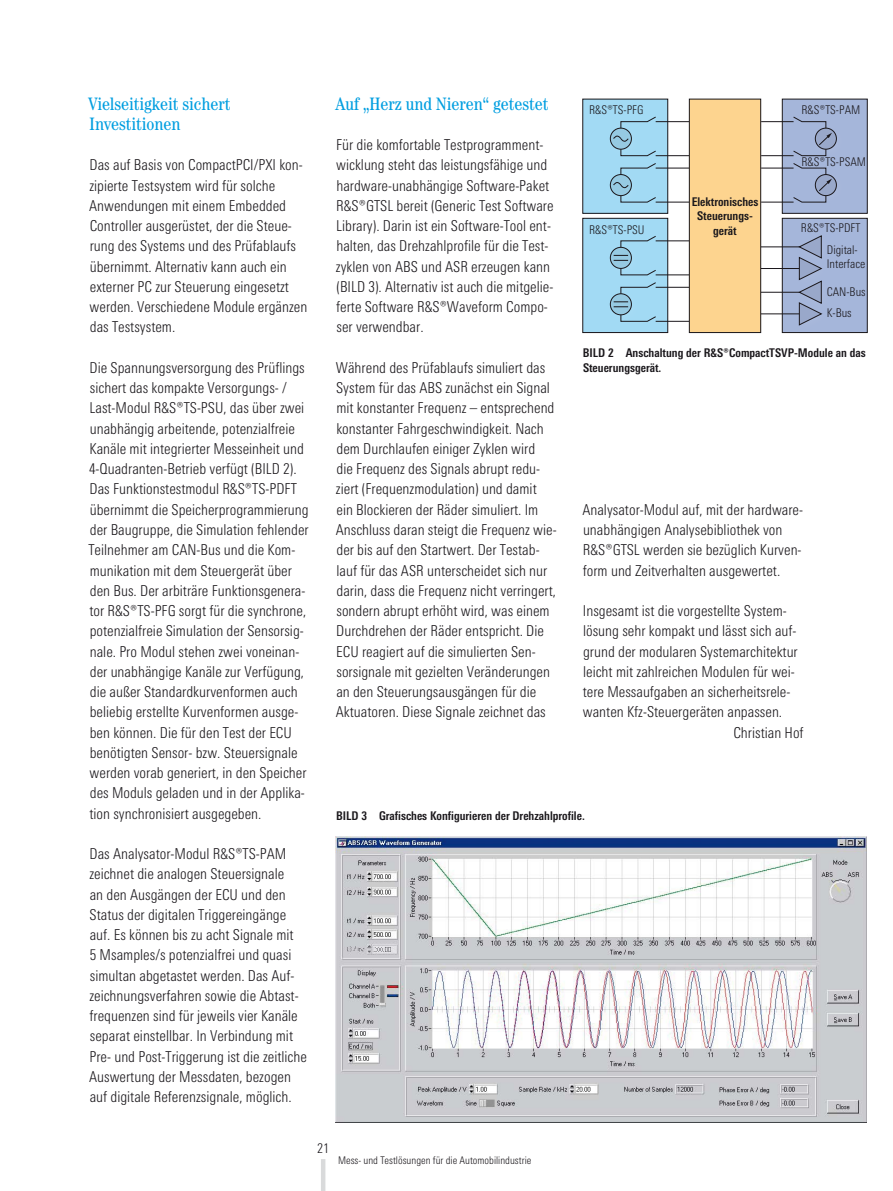
<style>
.page{position:relative;width:893px;height:1191px;background:#fff}
.page>*{position:absolute;margin:0;border:0;box-sizing:border-box;transform-origin:0 0}
.t1{font:condensed 18px/20.2px "Century";color:#009ee0}
.t2{font:300 15px/20.2px "RS Univers Cond";color:#1a171b}
.t3{font:300 13.5px "RS Univers Cond";color:#1a171b}
.t4{font:700 12px/14.4px "RS Univers Cond";color:#1a171b;text-align:center}
.t5{font:300 12px/21.6px "RS Univers Cond";color:#1a171b;text-align:right}
.t6{font:300 10.5px "RS Univers Cond";color:#1a171b}
</style>
<div class="page">
<hr style="left:321px;top:1161px;width:4px;height:30px;background:#d9dadb">
<div style="left:583px;top:218px;width:85px;height:114px;background:#a2daf4"></div>
<div style="left:583px;top:218px;width:85px;height:115px;border:1px solid #1a171b"></div>
<div style="left:583px;top:99px;width:85px;height:114px;background:#a2daf4"></div>
<img style="left:609px;top:131px;width:35px;height:26px">
<svg style="left:610px;top:128px;width:21px;height:21px"></svg>
<div style="left:610px;top:128px;width:22px;height:21px;border:1px solid #1a171b;border-radius:50%"></div>
<svg style="left:613px;top:116px;width:43px;height:40px"></svg>
<hr style="left:656px;top:155px;width:33px;height:1px;background:#1a171b">
<hr style="left:656px;top:121px;width:33px;height:1px;background:#1a171b">
<img style="left:609px;top:177px;width:35px;height:26px">
<svg style="left:610px;top:174px;width:21px;height:22px"></svg>
<div style="left:610px;top:174px;width:22px;height:22px;border:1px solid #1a171b;border-radius:50%"></div>
<svg style="left:613px;top:163px;width:43px;height:39px"></svg>
<hr style="left:656px;top:202px;width:33px;height:1px;background:#1a171b">
<hr style="left:656px;top:168px;width:33px;height:1px;background:#1a171b">
<img style="left:609px;top:246px;width:35px;height:30px">
<svg style="left:610px;top:247px;width:21px;height:21px"></svg>
<div style="left:610px;top:247px;width:22px;height:22px;border:1px solid #1a171b;border-radius:50%"></div>
<svg style="left:620px;top:236px;width:36px;height:12px"></svg>
<svg style="left:620px;top:268px;width:36px;height:7px"></svg>
<hr style="left:656px;top:275px;width:33px;height:1px;background:#1a171b">
<hr style="left:656px;top:241px;width:33px;height:1px;background:#1a171b">
<img style="left:609px;top:293px;width:23px;height:23px">
<svg style="left:610px;top:294px;width:21px;height:21px"></svg>
<div style="left:610px;top:293px;width:22px;height:22px;border:1px solid #1a171b;border-radius:50%"></div>
<svg style="left:620px;top:282px;width:36px;height:12px"></svg>
<svg style="left:620px;top:314px;width:36px;height:8px"></svg>
<hr style="left:656px;top:321px;width:33px;height:1px;background:#1a171b">
<hr style="left:656px;top:287px;width:33px;height:1px;background:#1a171b">
<svg style="left:614px;top:255px;width:14px;height:6px"></svg>
<svg style="left:614px;top:301px;width:14px;height:6px"></svg>
<hr style="left:761px;top:155px;width:33px;height:1px;background:#1a171b">
<hr style="left:761px;top:121px;width:33px;height:1px;background:#1a171b">
<hr style="left:761px;top:202px;width:33px;height:1px;background:#1a171b">
<hr style="left:761px;top:168px;width:33px;height:1px;background:#1a171b">
<hr style="left:761px;top:314px;width:38px;height:1px;background:#1a171b">
<hr style="left:761px;top:292px;width:38px;height:1px;background:#1a171b">
<hr style="left:761px;top:268px;width:38px;height:1px;background:#1a171b">
<hr style="left:761px;top:247px;width:38px;height:1px;background:#1a171b">
<div style="left:689px;top:99px;width:72px;height:233px;background:#fdd48f"></div>
<div style="left:689px;top:99px;width:72px;height:234px;border:1px solid #1a171b"></div>
<svg style="left:782px;top:99px;width:85px;height:234px"></svg>
<img style="left:336px;top:836px;width:531px;height:287px">
<p class="t1" style="left:88px;top:93px;width:144px">Vielseitigkeit sichert<br>Investitionen</p>
<p class="t2" style="left:89px;top:155px;width:220px">Das auf Basis von CompactPCI/PXI kon&shy;zipierte Testsystem wird für solche Anwendungen mit einem Embedded Controller ausgerüstet, der die Steue&shy;rung des Systems und des Prüfablaufs übernimmt. Alternativ kann auch ein externer PC zur Steuerung eingesetzt werden. Verschiedene Module ergänzen das Testsystem.</p>
<p class="t2" style="left:88px;top:357px;width:222px">Die Spannungsversorgung des Prüflings sichert das kompakte Versorgungs- / Last-Modul R&amp;S®TS-PSU, das über zwei unabhängig arbeitende, potenzial-freie Kanäle mit integrierter Messeinheit und 4-Quadranten-Betrieb verfügt (BILD 2).<br>Das Funktionstestmodul R&amp;S®TS-PDFT übernimmt die Speicherprogrammierung der Baugruppe, die Simulation fehlender Teilnehmer am CAN-Bus und die Kom&shy;munikation mit dem Steuergerät über den Bus. Der arbiträre Funktionsgenera&shy;tor R&amp;S®TS-PFG sorgt für die synchrone, potenzialfreie Simulation der Sensorsig&shy;nale. Pro Modul stehen zwei voneinan&shy;der unabhängige Kanäle zur Verfügung, die außer Standardkurvenformen auch beliebig erstellte Kurvenformen ausge&shy;ben können. Die für den Test der ECU benötigten Sensor- bzw. Steuersignale werden vorab generiert, in den Speicher des Moduls geladen und in der Applika&shy;tion synchronisiert ausgegeben.</p>
<p class="t2" style="left:89px;top:843px;width:219px">Das Analysator-Modul R&amp;S®TS-PAM zeichnet die analogen Steuersignale<br>an den Ausgängen der ECU und den Status der digitalen Triggereingänge auf. Es können bis zu acht Signale mit<br>5 Msamples/s potenzialfrei und quasi simultan abgetastet werden. Das Auf&shy;zeichnungsverfahren sowie die Abtast&shy;frequenzen sind für jeweils vier Kanäle separat einstellbar. In Verbindung mit Pre- und Post-Triggerung ist die zeitliche Auswertung der Messdaten, bezogen auf digitale Referenzsignale, möglich.</p>
<p class="t1" style="left:336px;top:93px;width:214px">Auf „Herz und Nieren“ getestet</p>
<p class="t2" style="left:336px;top:135px;width:219px">Für die komfortable Testprogramment&shy;wicklung steht das leistungsfähige und hardware-unabhängige Software-Paket R&amp;S®GTSL bereit (Generic Test Software Library). Darin ist ein Software-Tool ent&shy;halten, das Drehzahlprofile für die Test&shy;zyklen von ABS und ASR erzeugen kann (BILD 3). Alternativ ist auch die mitgelie&shy;ferte Software R&amp;S®Waveform Compo&shy;ser verwendbar.</p>
<p class="t2" style="left:336px;top:357px;width:222px">Während des Prüfablaufs simuliert das System für das ABS zunächst ein Signal mit konstanter Frequenz – entsprechend konstanter Fahrgeschwindigkeit. Nach dem Durchlaufen einiger Zyklen wird<br>die Frequenz des Signals abrupt redu&shy;ziert (Frequenzmodulation) und damit ein Blockieren der Räder simuliert. Im Anschluss daran steigt die Frequenz wie&shy;der bis auf den Startwert. Der Testab&shy;lauf für das ASR unterscheidet sich nur darin, dass die Frequenz nicht verringert, sondern abrupt erhöht wird, was einem Durchdrehen der Räder entspricht. Die ECU reagiert auf die simulierten Sen&shy;sorsignale mit gezielten Veränderungen an den Steuerungsausgängen für die Aktuatoren. Diese Signale zeichnet das</p>
<p class="t5" style="left:589px;top:99px;width:56px">R&amp;S®TS-PFG</p>
<p class="t5" style="left:589px;top:219px;width:57px">R&amp;S®TS-PSU</p>
<p class="t4" style="left:692px;top:194px;width:68px">Elektronisches<br>Steuerungs&shy;gerät</p>
<p class="t5" style="left:801px;top:99px;width:60px">R&amp;S®TS-PAM</p>
<p class="t5" style="left:801px;top:151px;width:66px">R&amp;S®TS-PSAM</p>
<p class="t5" style="left:801px;top:217px;width:61px">R&amp;S®TS-PDFT<br>Digital-</p>
<p class="t5" style="left:827px;top:253px;width:40px">Interface</p>
<p class="t5" style="left:827px;top:281px;width:40px;line-height:21px;text-align:left">CAN-Bus<br>K-Bus</p>
<p class="t4" style="left:583px;top:345px;width:284px;line-height:15px;text-align:left">BILD 2 Anschaltung der R&amp;S®CompactTSVP-Module an das<br>Steuerungsgerät.</p>
<p class="t2" style="left:582px;top:499px;width:222px">Analysator-Modul auf, mit der hardware&shy;unabhängigen Analysebibliothek von R&amp;S®GTSL werden sie bezüglich Kurven&shy;form und Zeitverhalten ausgewertet.</p>
<p class="t2" style="left:583px;top:600px;width:205px">Insgesamt ist die vorgestellte System-</p>
<p class="t2" style="left:583px;top:621px;width:215px">lösung sehr kompakt und lässt sich auf-</p>
<p class="t2" style="left:583px;top:641px;width:216px">grund der modularen Systemarchitektur</p>
<p class="t2" style="left:583px;top:661px;width:213px">leicht mit zahlreichen Modulen für wei-</p>
<p class="t2" style="left:583px;top:681px;width:209px">tere Messaufgaben an sicherheitsrele-</p>
<p class="t2" style="left:583px;top:702px;width:201px">wanten Kfz-Steuergeräten anpassen.</p>
<p class="t2" style="left:733px;top:722px;width:72px">Christian Hof</p>
<p class="t4" style="left:336px;top:808px;width:250px">BILD 3 Grafisches Konfigurieren der Drehzahlprofile.</p>
<p class="t3" style="left:317px;top:1140px;width:13px">21</p>
<p class="t6" style="left:338px;top:1153px;width:195px">Mess- und Testlösungen für die Automobilindustrie</p>
</div>
